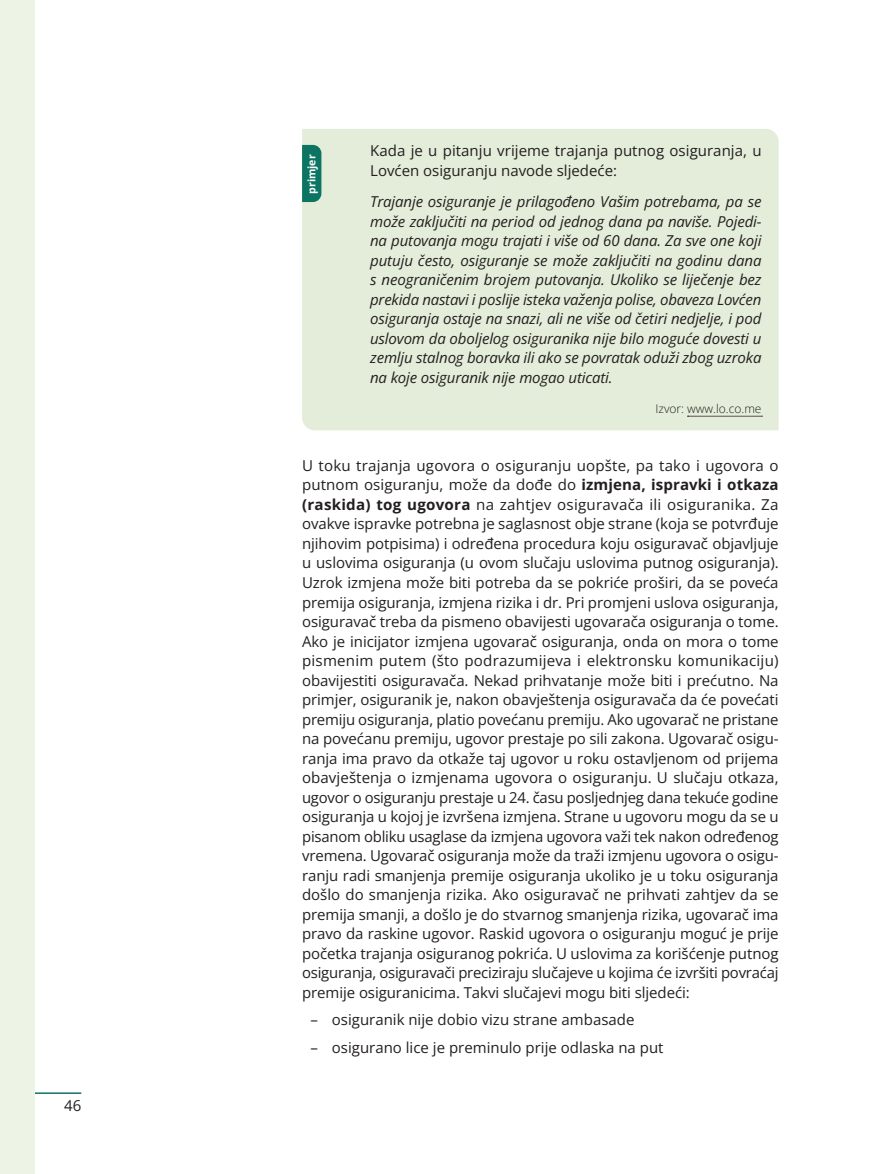
<style>
.page{position:relative;width:885px;height:1174px;background:#fff}
.page>*{position:absolute;margin:0;border:0;box-sizing:border-box;transform-origin:0 0}
.t1{font:15px/19.5px "Open Sans";color:#231f20}
.t2{font:italic 15px/19.5px "Open Sans";letter-spacing:-.01em;color:#231f20;text-align:justify}
.t3{font:300 12px "Open Sans";color:#231f20}
.t4{font:700 10.5px "Open Sans";color:#fff}
.s1{font-weight:700}
</style>
<div class="page">
<hr style="left:34px;top:1092px;width:47px;height:2px;background:#0b7462">
<div style="left:0;top:0;width:34px;height:1174px;background:#edf4e6"></div>
<div style="left:302px;top:129px;width:476px;height:301px;background:#e4edd9"></div>
<svg style="left:687px;top:416px;width:75px;height:1px"></svg>
<svg style="left:302px;top:145px;width:19px;height:57px"></svg>
<p class="t1" style="left:64px;top:1095px;width:19px">46</p>
<p class="t4" style="left:304px;top:194px;width:41px;rotate:-90deg">primjer</p>
<p class="t1" style="left:370px;top:140px;width:393px">Kada je u pitanju vrijeme trajanja putnog osiguranja, u<br>Lovćen osiguranju navode sljedeće:</p>
<p class="t2" style="left:370px;top:191px;width:393px">Trajanje osiguranje je prilagođeno Vašim potrebama, pa se može zaključiti na period od jednog dana pa naviše. Pojedi&shy;na putovanja mogu trajati i više od 60 dana. Za sve one koji putuju često, osiguranje se može zaključiti na godinu dana s neograničenim brojem putovanja. Ukoliko se liječenje bez prekida nastavi i poslije isteka važenja polise, obaveza Lovćen osiguranja ostaje na snazi, ali ne više od četiri nedjelje, i pod uslovom da oboljelog osiguranika nije bilo moguće dovesti u zemlju stalnog boravka ili ako se povratak oduži zbog uzroka na koje osiguranik nije mogao uticati.</p>
<p class="t3" style="left:655px;top:400px;width:107px">Izvor: www.lo.co.me</p>
<p class="t1" style="left:302px;top:455px;width:478px;text-align:justify">U toku trajanja ugovora o osiguranju uopšte, pa tako i ugovora o putnom osiguranju, može da dođe do <span class="s1">izmjena, ispravki i otkaza (raskida) tog ugovora</span> na zahtjev osiguravača ili osiguranika. Za ovakve ispravke potrebna je saglasnost obje strane (koja se potvrđuje njihovim potpisima) i određena procedura koju osiguravač objavljuje u uslovima osiguranja (u ovom slučaju uslovima putnog osiguranja).<br>Uzrok izmjena može biti potreba da se pokriće proširi, da se poveća premija osiguranja, izmjena rizika i dr. Pri promjeni uslova osiguranja, osiguravač treba da pismeno obavijesti ugovarača osiguranja o tome.<br>Ako je inicijator izmjena ugovarač osiguranja, onda on mora o tome pismenim putem (što podrazumijeva i elektronsku komunikaciju) obavijestiti osiguravača. Nekad prihvatanje može biti i prećutno. Na primjer, osiguranik je, nakon obavještenja osiguravača da će povećati premiju osiguranja, platio povećanu premiju. Ako ugovarač ne pristane na povećanu premiju, ugovor prestaje po sili zakona. Ugovarač osigu&shy;ranja ima pravo da otkaže taj ugovor u roku ostavljenom od prijema obavještenja o izmjenama ugovora o osiguranju. U slučaju otkaza, ugovor o osiguranju prestaje u 24. času posljednjeg dana tekuće godine osiguranja u kojoj je izvršena izmjena. Strane u ugovoru mogu da se u pisanom obliku usaglase da izmjena ugovora važi tek nakon određenog vremena. Ugovarač osiguranja može da traži izmjenu ugovora o osigu&shy;ranju radi smanjenja premije osiguranja ukoliko je u toku osiguranja došlo do smanjenja rizika. Ako osiguravač ne prihvati zahtjev da se premija smanji, a došlo je do stvarnog smanjenja rizika, ugovarač ima pravo da raskine ugovor. Raskid ugovora o osiguranju moguć je prije početka trajanja osiguranog pokrića. U uslovima za korišćenje putnog osiguranja, osiguravači preciziraju slučajeve u kojima će izvršiti povraćaj premije osiguranicima. Takvi slučajevi mogu biti sljedeći:</p>
<p class="t1" style="left:310px;top:1009px;width:325px">– osiguranik nije dobio vizu strane ambasade</p>
<p class="t1" style="left:310px;top:1037px;width:354px">– osigurano lice je preminulo prije odlaska na put</p>
</div>
